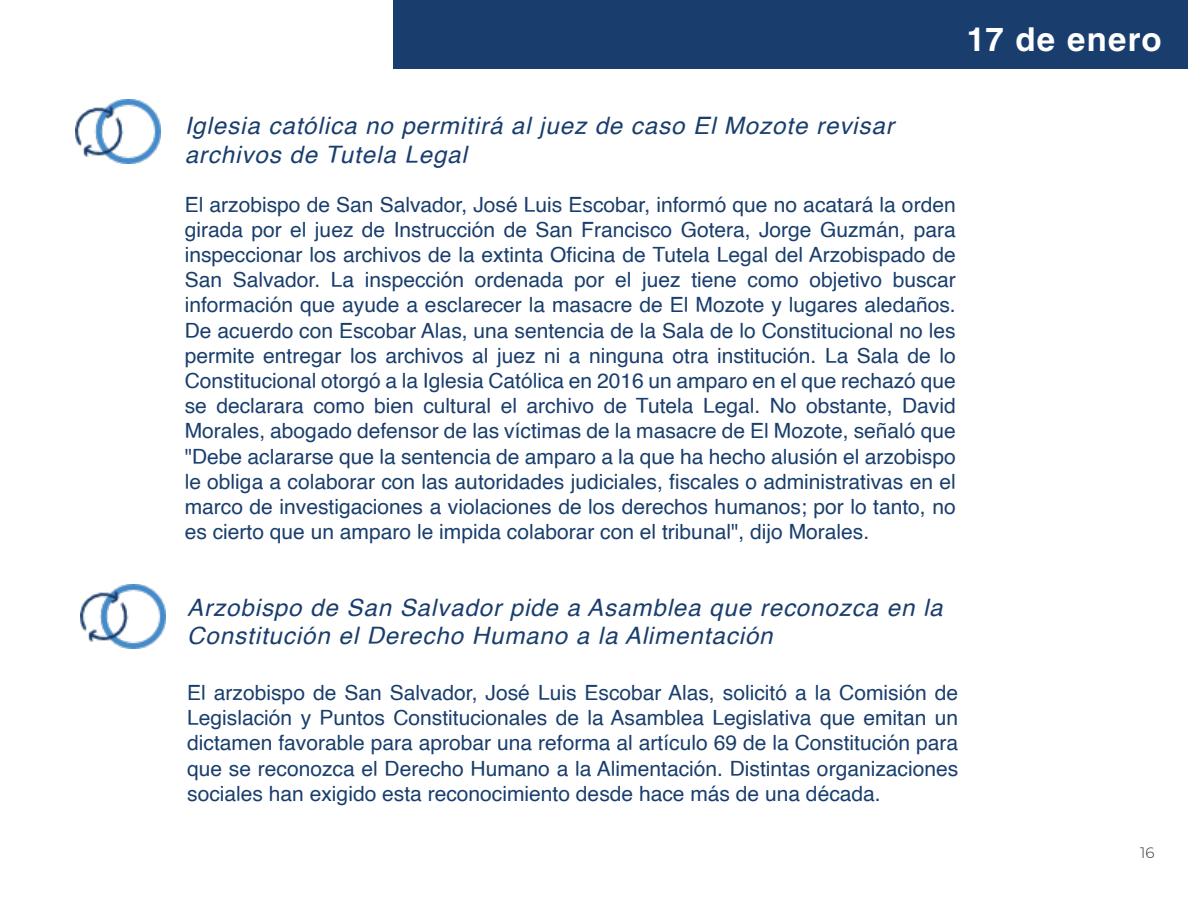
<style>
.page{position:relative;width:1188px;height:918px;background:#fff}
.page>*{position:absolute;margin:0;border:0;box-sizing:border-box;transform-origin:0 0}
.t1{font:700 33px "Helvetica LT Std";letter-spacing:.04em;color:#fff}
.t2{font:italic 24px/28.8px "Helvetica";letter-spacing:.04em;color:#193e6d}
.t3{font:21px/25.2px "Helvetica";color:#193e6d;text-align:justify}
.t4{font:300 15px "Montserrat";color:#333}
</style>
<div class="page">
<img style="left:75px;top:99px;width:85px;height:65px">
<img style="left:80px;top:584px;width:85px;height:65px">
<div style="left:393px;top:0;width:795px;height:69px;background:#193e6d"></div>
<h1 class="t1" style="left:967px;top:28px;width:196px">17 de enero</h1>
<p class="t2" style="left:185px;top:113px;width:711px">Iglesia católica no permitirá al juez de caso El Mozote revisar archivos de Tutela Legal</p>
<p class="t3" style="left:185px;top:193px;width:773px">El arzobispo de San Salvador, José Luis Escobar, informó que no acatará la orden girada por el juez de Instrucción de San Francisco Gotera, Jorge Guzmán, para inspeccionar los archivos de la extinta Oficina de Tutela Legal del Arzobispado de San Salvador. La inspección ordenada por el juez tiene como objetivo buscar información que ayude a esclarecer la masacre de El Mozote y lugares aledaños.<br>De acuerdo con Escobar Alas, una sentencia de la Sala de lo Constitucional no les permite entregar los archivos al juez ni a ninguna otra institución. La Sala de lo Constitucional otorgó a la Iglesia Católica en 2016 un amparo en el que rechazó que se declarara como bien cultural el archivo de Tutela Legal. No obstante, David Morales, abogado defensor de las víctimas de la masacre de El Mozote, señaló que "Debe aclararse que la sentencia de amparo a la que ha hecho alusión el arzobispo le obliga a colaborar con las autoridades judiciales, fiscales o administrativas en el marco de investigaciones a violaciones de los derechos humanos; por lo tanto, no es cierto que un amparo le impida colaborar con el tribunal", dijo Morales.</p>
<p class="t2" style="left:187px;top:594px;width:757px">Arzobispo de San Salvador pide a Asamblea que reconozca en la<br>Constitución el Derecho Humano a la Alimentación</p>
<p class="t3" style="left:187px;top:681px;width:773px">El arzobispo de San Salvador, José Luis Escobar Alas, solicitó a la Comisión de Legislación y Puntos Constitucionales de la Asamblea Legislativa que emitan un dictamen favorable para aprobar una reforma al artículo 69 de la Constitución para que se reconozca el Derecho Humano a la Alimentación. Distintas organizaciones sociales han exigido esta reconocimiento desde hace más de una década.</p>
<p class="t4" style="left:1140px;top:844px;width:16px">16</p>
</div>
